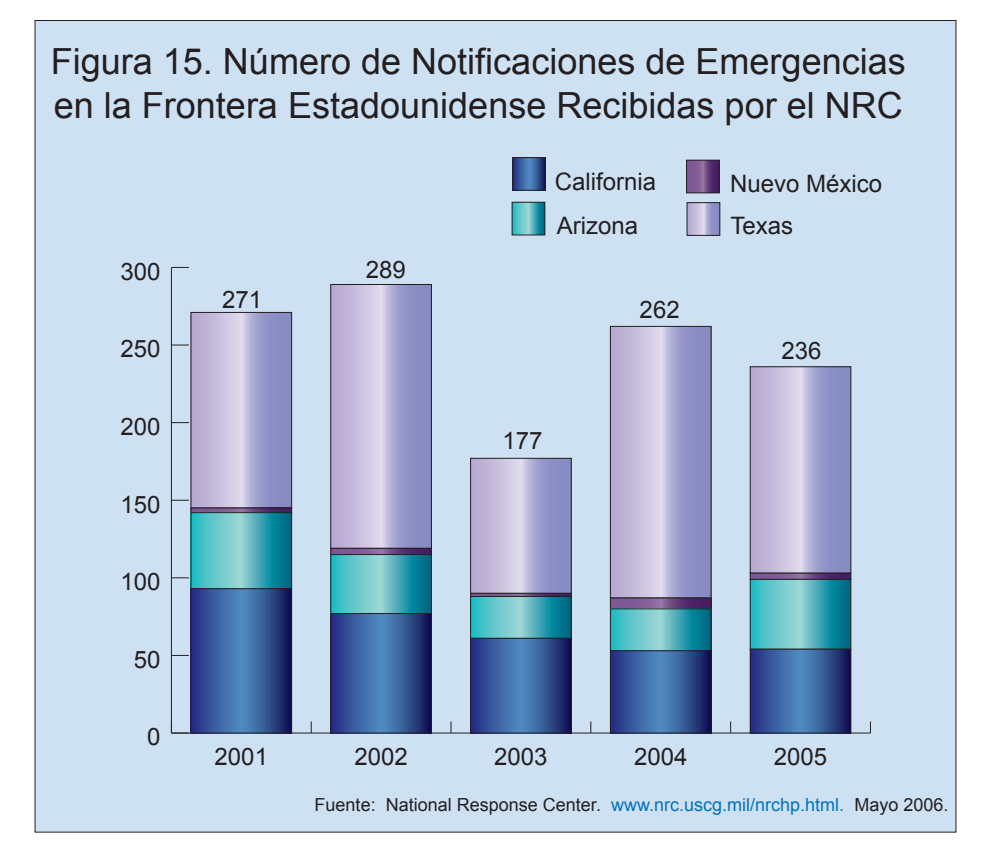
<style>
.page{position:relative;width:993px;height:851px;background:#fff}
.page>*{position:absolute;margin:0;border:0;box-sizing:border-box;transform-origin:0 0}
.t1{font:36px/43.2px "Arial";color:#231f20}
.t2{font:24px "Arial";color:#231f20}
.t3{font:18px "Arial";color:#231f20}
.s1{color:#0072bc}
</style>
<div class="page">
<div style="left:35px;top:20px;width:920px;height:812px;background:#cee1f3"></div>
<hr style="left:171px;top:732px;width:699px;height:1px;background:#231f20">
<svg style="left:310px;top:721px;width:1px;height:12px"></svg>
<svg style="left:450px;top:721px;width:1px;height:12px"></svg>
<svg style="left:590px;top:721px;width:1px;height:12px"></svg>
<hr style="left:171px;top:267px;width:1px;height:466px;background:#231f20">
<svg style="left:172px;top:732px;width:17px;height:1px"></svg>
<svg style="left:171px;top:654px;width:18px;height:1px"></svg>
<svg style="left:172px;top:577px;width:17px;height:1px"></svg>
<svg style="left:171px;top:499px;width:18px;height:1px"></svg>
<svg style="left:172px;top:422px;width:17px;height:1px"></svg>
<svg style="left:171px;top:344px;width:18px;height:1px"></svg>
<svg style="left:171px;top:267px;width:18px;height:1px"></svg>
<svg style="left:688px;top:204px;width:30px;height:30px"></svg>
<div style="left:686px;top:202px;width:34px;height:34px;border:1px solid #231f20"></div>
<svg style="left:192px;top:314px;width:98px;height:192px;background:#b3afd5"></svg>
<div style="left:190px;top:312px;width:102px;height:196px;border:1px solid #231f20"></div>
<svg style="left:332px;top:286px;width:98px;height:260px;background:#b3afd5"></svg>
<div style="left:330px;top:284px;width:102px;height:264px;border:1px solid #231f20"></div>
<svg style="left:472px;top:459px;width:97px;height:132px;background:#b3afd5"></svg>
<div style="left:470px;top:457px;width:101px;height:136px;border:1px solid #231f20"></div>
<svg style="left:611px;top:328px;width:98px;height:268px;background:#b3afd5"></svg>
<div style="left:609px;top:326px;width:102px;height:272px;border:1px solid #231f20"></div>
<svg style="left:751px;top:368px;width:98px;height:203px;background:#b3afd5"></svg>
<div style="left:749px;top:366px;width:102px;height:207px;border:1px solid #231f20"></div>
<svg style="left:687px;top:162px;width:30px;height:29px"></svg>
<div style="left:685px;top:160px;width:34px;height:33px;border:1px solid #231f20"></div>
<svg style="left:192px;top:509px;width:98px;height:2px"></svg>
<div style="left:190px;top:507px;width:102px;height:6px;border:1px solid #231f20"></div>
<svg style="left:332px;top:549px;width:98px;height:4px"></svg>
<div style="left:330px;top:547px;width:102px;height:8px;border:1px solid #231f20"></div>
<svg style="left:472px;top:594px;width:97px;height:1px"></svg>
<div style="left:470px;top:592px;width:101px;height:5px;border:1px solid #231f20"></div>
<svg style="left:611px;top:599px;width:98px;height:8px"></svg>
<div style="left:609px;top:597px;width:102px;height:12px;border:1px solid #231f20"></div>
<svg style="left:751px;top:574px;width:98px;height:3px"></svg>
<div style="left:749px;top:572px;width:102px;height:7px;border:1px solid #231f20"></div>
<svg style="left:513px;top:204px;width:30px;height:29px"></svg>
<div style="left:511px;top:202px;width:34px;height:33px;border:1px solid #231f20"></div>
<svg style="left:192px;top:514px;width:98px;height:73px;background:#4bb1bb"></svg>
<div style="left:190px;top:512px;width:102px;height:77px;border:1px solid #231f20"></div>
<svg style="left:332px;top:556px;width:98px;height:56px;background:#4bb1bb"></svg>
<div style="left:330px;top:554px;width:102px;height:60px;border:1px solid #231f20"></div>
<svg style="left:472px;top:598px;width:97px;height:38px;background:#4cb2bb"></svg>
<div style="left:470px;top:596px;width:101px;height:42px;border:1px solid #231f20"></div>
<svg style="left:611px;top:610px;width:98px;height:39px;background:#4bb2bb"></svg>
<div style="left:609px;top:608px;width:102px;height:43px;border:1px solid #231f20"></div>
<svg style="left:751px;top:580px;width:98px;height:67px;background:#4bb1bb"></svg>
<div style="left:749px;top:578px;width:102px;height:71px;border:1px solid #231f20"></div>
<svg style="left:514px;top:159px;width:29px;height:30px"></svg>
<div style="left:512px;top:157px;width:33px;height:34px;border:1px solid #231f20"></div>
<svg style="left:192px;top:590px;width:98px;height:141px;background:#375998"></svg>
<div style="left:190px;top:588px;width:102px;height:145px;border:1px solid #231f20"></div>
<svg style="left:332px;top:615px;width:98px;height:116px;background:#375998"></svg>
<div style="left:330px;top:613px;width:102px;height:120px;border:1px solid #231f20"></div>
<svg style="left:472px;top:639px;width:97px;height:92px;background:#375a99"></svg>
<div style="left:470px;top:637px;width:101px;height:96px;border:1px solid #231f20"></div>
<svg style="left:611px;top:652px;width:98px;height:79px;background:#375998"></svg>
<div style="left:609px;top:650px;width:102px;height:83px;border:1px solid #231f20"></div>
<svg style="left:751px;top:650px;width:98px;height:81px;background:#375998"></svg>
<div style="left:749px;top:648px;width:102px;height:85px;border:1px solid #231f20"></div>
<p class="t1" style="left:51px;top:41px;width:856px">Figura 15. Número de Notificaciones de Emergencias en la Frontera Estadounidense Recibidas por el NRC</p>
<p class="t2" style="left:120px;top:255px;width:42px">300</p>
<p class="t2" style="left:120px;top:333px;width:42px">250</p>
<p class="t2" style="left:120px;top:410px;width:42px">200</p>
<p class="t2" style="left:120px;top:488px;width:42px">150</p>
<p class="t2" style="left:120px;top:566px;width:42px">100</p>
<p class="t2" style="left:134px;top:643px;width:28px">50</p>
<p class="t2" style="left:147px;top:721px;width:15px">0</p>
<p class="t2" style="left:222px;top:283px;width:42px">271</p>
<p class="t2" style="left:365px;top:254px;width:42px">289</p>
<p class="t2" style="left:554px;top:165px;width:103px">California</p>
<p class="t2" style="left:556px;top:210px;width:83px">Arizona</p>
<p class="t2" style="left:639px;top:294px;width:42px">262</p>
<p class="t2" style="left:502px;top:425px;width:42px">177</p>
<p class="t2" style="left:729px;top:168px;width:154px">Nuevo México</p>
<p class="t2" style="left:730px;top:210px;width:64px">Texas</p>
<p class="t2" style="left:781px;top:335px;width:42px">236</p>
<p class="t2" style="left:214px;top:740px;width:55px">2001</p>
<p class="t2" style="left:354px;top:740px;width:55px">2002</p>
<p class="t2" style="left:494px;top:740px;width:55px">2003</p>
<p class="t2" style="left:633px;top:740px;width:55px">2004</p>
<p class="t2" style="left:773px;top:740px;width:55px">2005</p>
<p class="t3" style="left:314px;top:792px;width:635px">Fuente: National Response Center. <span class="s1">www.nrc.uscg.mil/nrchp.html.</span> Mayo 2006.</p>
</div>
